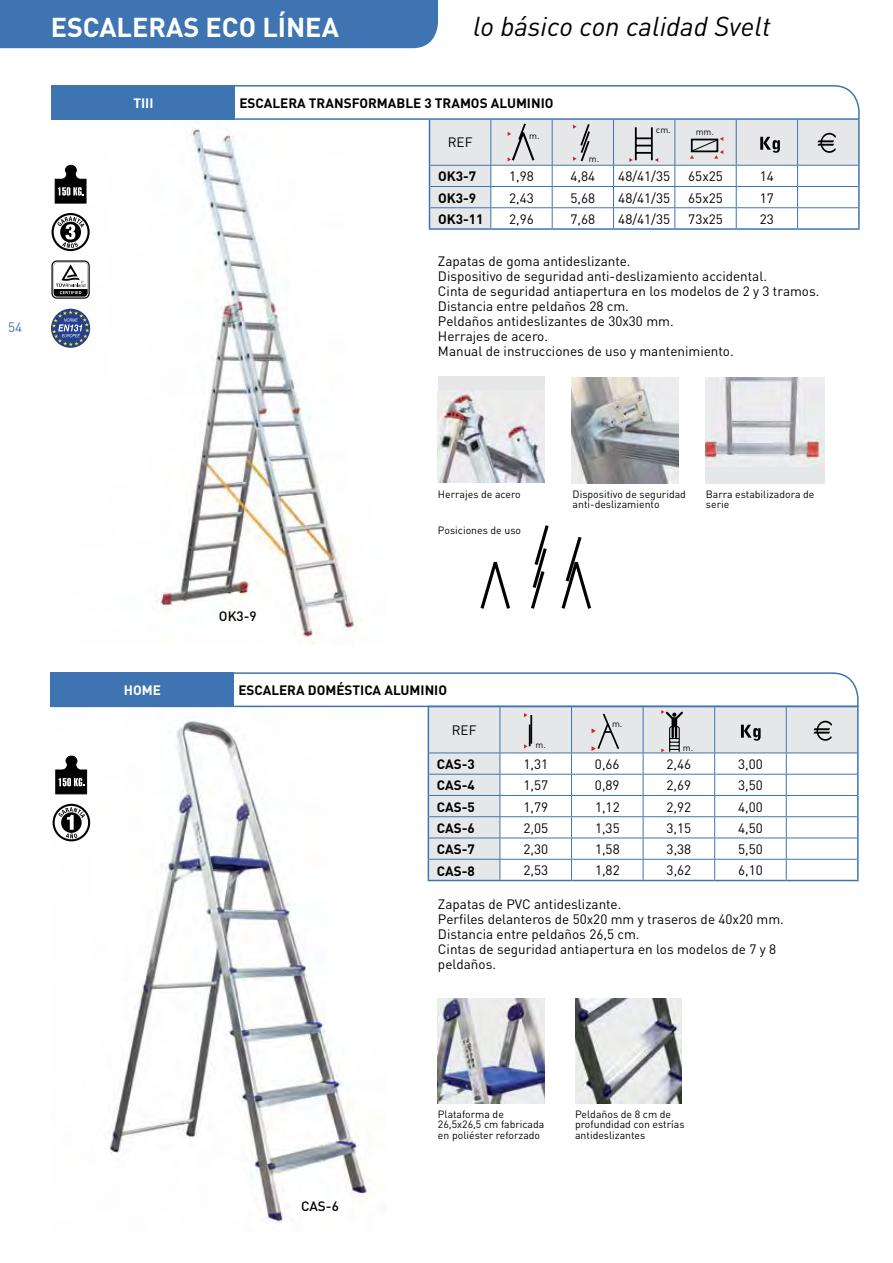
<style>
.page{position:relative;width:893px;height:1263px;background:#fff}
.page>*{position:absolute;margin:0;border:0;box-sizing:border-box;transform-origin:0 0}
.t1{font:italic 27px "DIN";color:#000}
.t2{font:700 27px "DIN";color:#fff}
.t3{font:13.5px/15px "DIN";color:#000}
.t4{font:700 13.5px "DIN";color:#000}
.t5{font:500 13.5px "DIN";color:#000}
.t6{font:700 13.5px "DIN";color:#fff}
.t7{font:13.5px "DIN";color:#3e74b1}
.t8{font:10.5px/10.5px "DIN";color:#000}
.t9{font:9px "DIN";color:#000}
</style>
<div class="page">
<div style="left:0;top:0;width:438px;height:48px;background:#3e74b1"></div>
<img style="left:109px;top:880px;width:278px;height:345px">
<hr style="left:428px;top:880px;width:72px;height:1px;background:#3e74b1">
<hr style="left:500px;top:880px;width:71px;height:1px;background:#3e74b1">
<hr style="left:571px;top:880px;width:72px;height:1px;background:#3e74b1">
<hr style="left:643px;top:880px;width:72px;height:1px;background:#3e74b1">
<hr style="left:715px;top:880px;width:71px;height:1px;background:#3e74b1">
<hr style="left:786px;top:880px;width:73px;height:1px;background:#3e74b1">
<img style="left:70px;top:248px;width:292px;height:396px">
<img style="left:572px;top:377px;width:106px;height:107px">
<div style="left:706px;top:377px;width:119px;height:107px;background:#e6e7e8"></div>
<img style="left:706px;top:377px;width:119px;height:89px">
<div style="left:438px;top:376px;width:106px;height:107px;background:#e6e7e8"></div>
<img style="left:438px;top:390px;width:106px;height:92px">
<img style="left:575px;top:998px;width:106px;height:105px">
<img style="left:438px;top:998px;width:106px;height:105px">
<svg style="left:531px;top:525px;width:60px;height:84px"></svg>
<svg style="left:480px;top:561px;width:30px;height:48px"></svg>
<div style="left:52px;top:213px;width:38px;height:38px;border:4px solid #000;border-radius:50%"></div>
<svg style="left:51px;top:85px;width:809px;height:163px"></svg>
<svg style="left:51px;top:309px;width:39px;height:39px"></svg>
<svg style="left:52px;top:310px;width:37px;height:36px"></svg>
<svg style="left:51px;top:260px;width:39px;height:39px"></svg>
<svg style="left:50px;top:672px;width:809px;height:208px"></svg>
<p class="t7" style="left:8px;top:319px;width:16px">54</p>
<h1 class="t2" style="left:51px;top:9px;width:172px">ESCALERAS ECO</h1>
<h1 class="t2" style="left:262px;top:9px;width:16px">LÍNEA</h1>
<h1 class="t1" style="left:473px;top:10px;width:299px">lo básico con calidad Svelt</h1>
<p class="t6" style="left:133px;top:94px;width:22px">TIII</p>
<p class="t4" style="left:239px;top:94px;width:316px">ESCALERA TRANSFORMABLE 3 TRAMOS ALUMINIO</p>
<p class="t9" style="left:656px;top:124px;width:16px">cm.</p>
<p class="t9" style="left:696px;top:126px;width:20px">mm.</p>
<p class="t9" style="left:529px;top:130px;width:12px">m.</p>
<p class="t3" style="left:448px;top:135px;width:26px">REF</p>
<p class="t4" style="left:438px;top:168px;width:40px">OK3-7</p>
<p class="t3" style="left:509px;top:169px;width:26px">1,98</p>
<p class="t3" style="left:570px;top:169px;width:26px">4,84</p>
<p class="t3" style="left:618px;top:169px;width:53px">48/41/35</p>
<p class="t3" style="left:688px;top:169px;width:36px">65x25</p>
<p class="t3" style="left:760px;top:169px;width:16px">14</p>
<p class="t4" style="left:438px;top:189px;width:40px">OK3-9</p>
<p class="t3" style="left:509px;top:190px;width:26px">2,43</p>
<p class="t3" style="left:570px;top:190px;width:26px">5,68</p>
<p class="t3" style="left:618px;top:190px;width:53px">48/41/35</p>
<p class="t3" style="left:688px;top:190px;width:36px">65x25</p>
<p class="t3" style="left:760px;top:190px;width:16px">17</p>
<p class="t4" style="left:438px;top:210px;width:47px">OK3-11</p>
<p class="t3" style="left:509px;top:211px;width:26px">2,96</p>
<p class="t3" style="left:571px;top:211px;width:26px">7,68</p>
<p class="t3" style="left:618px;top:211px;width:53px">48/41/35</p>
<p class="t3" style="left:688px;top:211px;width:36px">73x25</p>
<p class="t3" style="left:760px;top:211px;width:16px">23</p>
<p class="t9" style="left:589px;top:153px;width:12px">m.</p>
<p class="t3" style="left:438px;top:254px;width:383px">Zapatas de goma antideslizante.<br>Dispositivo de seguridad anti-deslizamiento accidental.<br>Cinta de seguridad antiapertura en los modelos de 2 y 3 tramos.<br>Distancia entre peldaños 28 cm.<br>Peldaños antideslizantes de 30x30 mm.<br>Herrajes de acero.<br>Manual de instrucciones de uso y mantenimiento.</p>
<p class="t8" style="left:438px;top:488px;width:84px">Herrajes de acero</p>
<p class="t8" style="left:573px;top:488px;width:115px">Dispositivo de seguridad anti-deslizamiento</p>
<p class="t8" style="left:438px;top:524px;width:85px">Posiciones de uso</p>
<p class="t8" style="left:706px;top:488px;width:110px">Barra estabilizadora de serie</p>
<p class="t5" style="left:219px;top:608px;width:39px">OK3-9</p>
<p class="t6" style="left:124px;top:681px;width:39px">HOME</p>
<p class="t4" style="left:238px;top:681px;width:210px">ESCALERA DOMÉSTICA ALUMINIO</p>
<p class="t9" style="left:612px;top:718px;width:12px">m.</p>
<p class="t3" style="left:452px;top:722px;width:26px">REF</p>
<p class="t4" style="left:437px;top:755px;width:39px">CAS-3</p>
<p class="t3" style="left:523px;top:756px;width:26px">1,31</p>
<p class="t3" style="left:595px;top:756px;width:26px">0,66</p>
<p class="t3" style="left:667px;top:756px;width:26px">2,46</p>
<p class="t3" style="left:738px;top:756px;width:26px">3,00</p>
<p class="t4" style="left:437px;top:777px;width:39px">CAS-4</p>
<p class="t3" style="left:523px;top:778px;width:26px">1,57</p>
<p class="t3" style="left:595px;top:778px;width:26px">0,89</p>
<p class="t3" style="left:667px;top:778px;width:26px">2,69</p>
<p class="t3" style="left:738px;top:778px;width:26px">3,50</p>
<p class="t4" style="left:437px;top:798px;width:39px">CAS-5</p>
<p class="t3" style="left:523px;top:799px;width:26px">1,79</p>
<p class="t3" style="left:595px;top:799px;width:26px">1,12</p>
<p class="t3" style="left:667px;top:799px;width:26px">2,92</p>
<p class="t3" style="left:738px;top:799px;width:26px">4,00</p>
<p class="t4" style="left:437px;top:819px;width:39px">CAS-6</p>
<p class="t3" style="left:523px;top:820px;width:26px">2,05</p>
<p class="t3" style="left:595px;top:820px;width:26px">1,35</p>
<p class="t3" style="left:667px;top:820px;width:26px">3,15</p>
<p class="t3" style="left:738px;top:820px;width:26px">4,50</p>
<p class="t4" style="left:437px;top:840px;width:39px">CAS-7</p>
<p class="t3" style="left:523px;top:841px;width:26px">2,30</p>
<p class="t3" style="left:595px;top:841px;width:26px">1,58</p>
<p class="t3" style="left:667px;top:841px;width:26px">3,38</p>
<p class="t3" style="left:738px;top:841px;width:26px">5,50</p>
<p class="t4" style="left:437px;top:862px;width:39px">CAS-8</p>
<p class="t3" style="left:523px;top:863px;width:26px">2,53</p>
<p class="t3" style="left:595px;top:863px;width:26px">1,82</p>
<p class="t3" style="left:667px;top:863px;width:26px">3,62</p>
<p class="t3" style="left:738px;top:863px;width:26px">6,10</p>
<p class="t9" style="left:535px;top:739px;width:12px">m.</p>
<p class="t9" style="left:683px;top:742px;width:12px">m.</p>
<p class="t3" style="left:438px;top:896px;width:347px">Zapatas de PVC antideslizante.<br>Perfiles delanteros de 50x20 mm y traseros de 40x20 mm.<br>Distancia entre peldaños 26,5 cm.<br>Cintas de seguridad antiapertura en los modelos de 7 y 8 peldaños.</p>
<p class="t5" style="left:301px;top:1197px;width:39px">CAS-6</p>
<p class="t8" style="left:438px;top:1109px;width:108px">Plataforma de<br>26,5x26,5 cm fabricada en poliéster reforzado</p>
<p class="t8" style="left:575px;top:1109px;width:111px">Peldaños de 8 cm de profundidad con estrías antideslizantes</p>
</div>
